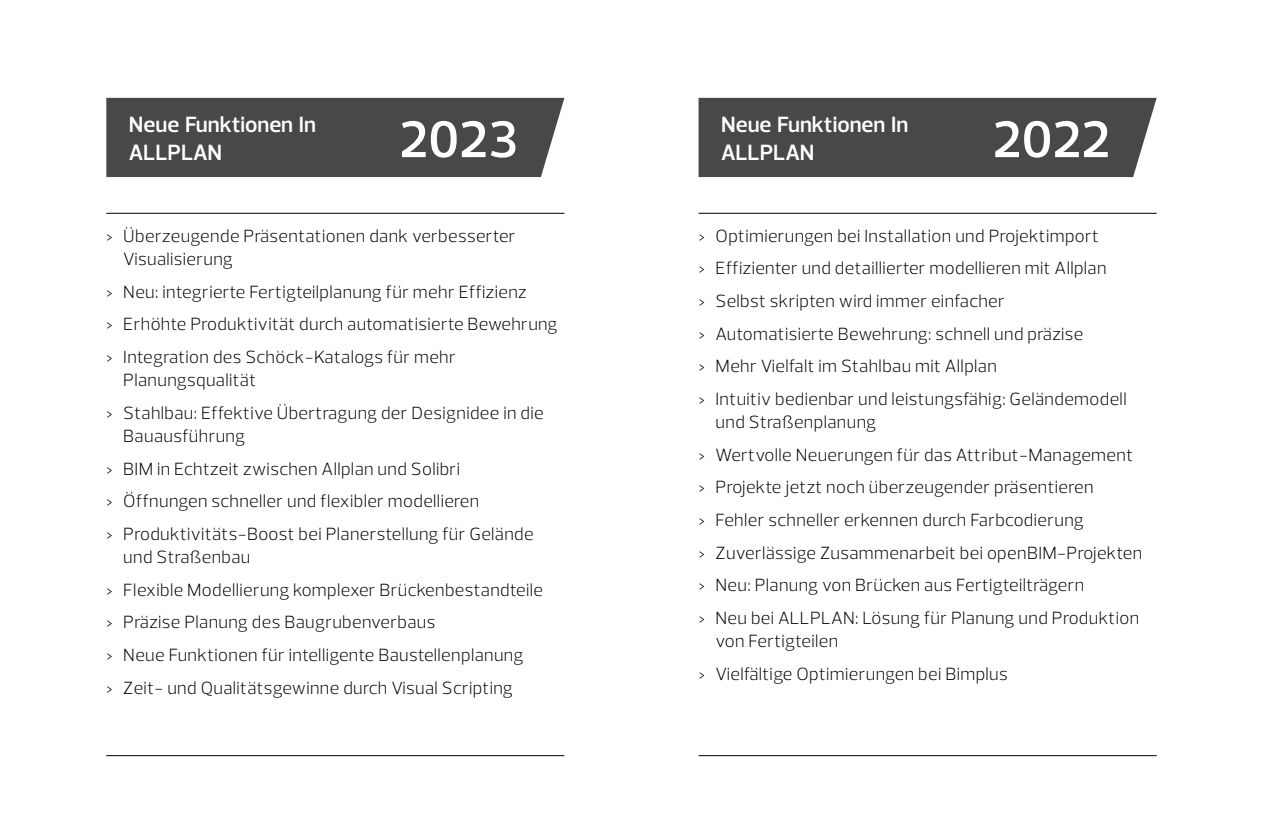
<style>
.page{position:relative;width:1263px;height:838px;background:#fff}
.page>*{position:absolute;margin:0;border:0;box-sizing:border-box;transform-origin:0 0}
.Jahreszahl{font:600 52.5px "Prelo";color:#fff}
.Seitenhead{font:600 22.5px/27.8px "Prelo";color:#fff}
.t1{font:300 18px/23.2px "Prelo";letter-spacing:.02em;color:#000}
</style>
<div class="page">
<div style="left:698px;top:98px;width:459px;height:79px;background:#474847"></div>
<hr style="left:698px;top:213px;width:459px;height:1px;background:#000">
<hr style="left:698px;top:755px;width:459px;height:1px;background:#000">
<div style="left:106px;top:98px;width:458px;height:79px;background:#474847"></div>
<hr style="left:106px;top:213px;width:458px;height:1px;background:#000">
<hr style="left:106px;top:755px;width:458px;height:1px;background:#000">
<p class="Seitenhead" style="left:129px;top:111px;width:189px">Neue Funktionen In<br>ALLPLAN</p>
<p class="Jahreszahl" style="left:399px;top:107px;width:120px">2023</p>
<p class="t1" style="left:123px;top:224px;width:394px;text-indent:-17px">&gt; Überzeugende Präsentationen dank verbesserter<br>Visualisierung</p>
<p class="t1" style="left:106px;top:280px;width:422px">&gt; Neu: integrierte Fertigteilplanung für mehr Effizienz</p>
<p class="t1" style="left:106px;top:312px;width:453px">&gt; Erhöhte Produktivität durch automatisierte Bewehrung</p>
<p class="t1" style="left:123px;top:345px;width:334px;text-indent:-17px">&gt; Integration des Schöck-Katalogs für mehr<br>Planungsqualität</p>
<p class="t1" style="left:123px;top:401px;width:422px;text-indent:-17px">&gt; Stahlbau: Effektive Übertragung der Designidee in die<br>Bauausführung</p>
<p class="t1" style="left:106px;top:457px;width:355px">&gt; BIM in Echtzeit zwischen Allplan und Solibri</p>
<p class="t1" style="left:106px;top:489px;width:374px">&gt; Öffnungen schneller und flexibler modellieren</p>
<p class="t1" style="left:123px;top:522px;width:412px;text-indent:-17px">&gt; Produktivitäts-Boost bei Planerstellung für Gelände und Straßenbau</p>
<p class="t1" style="left:106px;top:578px;width:438px">&gt; Flexible Modellierung komplexer Brückenbestandteile</p>
<p class="t1" style="left:106px;top:610px;width:331px">&gt; Präzise Planung des Baugrubenverbaus</p>
<p class="t1" style="left:106px;top:643px;width:419px">&gt; Neue Funktionen für intelligente Baustellenplanung</p>
<p class="t1" style="left:106px;top:676px;width:408px">&gt; Zeit- und Qualitätsgewinne durch Visual Scripting</p>
<p class="Seitenhead" style="left:721px;top:111px;width:189px">Neue Funktionen In<br>ALLPLAN</p>
<p class="Jahreszahl" style="left:993px;top:107px;width:119px">2022</p>
<p class="t1" style="left:698px;top:224px;width:402px">&gt; Optimierungen bei Installation und Projektimport</p>
<p class="t1" style="left:698px;top:257px;width:410px">&gt; Effizienter und detaillierter modellieren mit Allplan</p>
<p class="t1" style="left:698px;top:289px;width:308px">&gt; Selbst skripten wird immer einfacher</p>
<p class="t1" style="left:698px;top:322px;width:386px">&gt; Automatisierte Bewehrung: schnell und präzise</p>
<p class="t1" style="left:698px;top:354px;width:300px">&gt; Mehr Vielfalt im Stahlbau mit Allplan</p>
<p class="t1" style="left:715px;top:387px;width:413px;text-indent:-17px">&gt; Intuitiv bedienbar und leistungsfähig: Geländemodell und Straßenplanung</p>
<p class="t1" style="left:698px;top:443px;width:436px">&gt; Wertvolle Neuerungen für das Attribut-Management</p>
<p class="t1" style="left:698px;top:476px;width:397px">&gt; Projekte jetzt noch überzeugender präsentieren</p>
<p class="t1" style="left:698px;top:508px;width:387px">&gt; Fehler schneller erkennen durch Farbcodierung</p>
<p class="t1" style="left:698px;top:541px;width:445px">&gt; Zuverlässige Zusammenarbeit bei openBIM-Projekten</p>
<p class="t1" style="left:698px;top:573px;width:387px">&gt; Neu: Planung von Brücken aus Fertigteilträgern</p>
<p class="t1" style="left:715px;top:606px;width:425px;text-indent:-17px">&gt; Neu bei ALLPLAN: Lösung für Planung und Produktion von Fertigteilen</p>
<p class="t1" style="left:698px;top:662px;width:311px">&gt; Vielfältige Optimierungen bei Bimplus</p>
</div>
